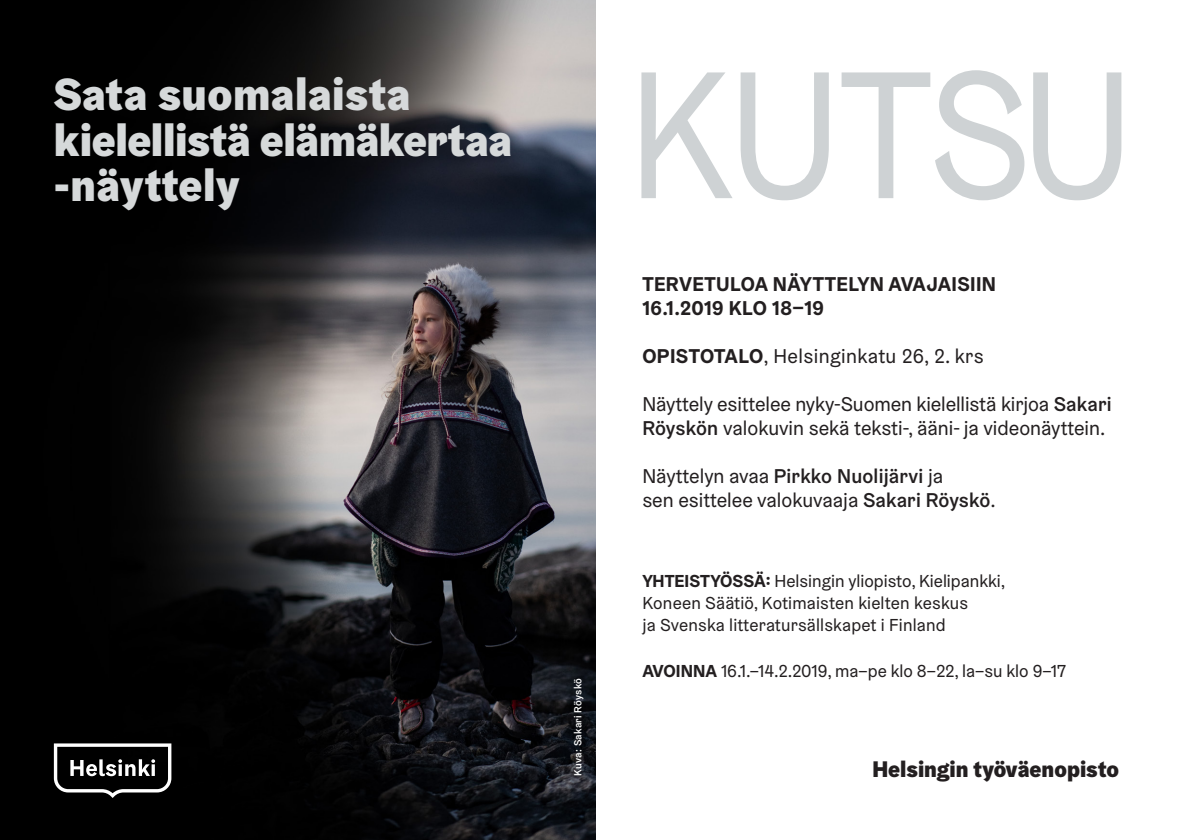
<style>
.page{position:relative;width:1191px;height:840px;background:#fff}
.page>*{position:absolute;margin:0;border:0;box-sizing:border-box;transform-origin:0 0}
.t1{font:181.4px "Helsinki Grotesk";letter-spacing:-.02em;color:#ced2d4;scale:.93 1}
.t2{font:900 45.2px/45.2px "Helsinki Grotesk";color:#d6d9da}
.t3{font:900 22.6px "Helsinki Grotesk";color:#231f20}
.t4{font:20px/24px "Helsinki Grotesk";color:#231f20}
.t5{font:700 20px/24px "Helsinki Grotesk";letter-spacing:.02em;color:#231f20}
.t6{font:20px "Helsinki Grotesk";letter-spacing:.02em;color:#231f20}
.t7{font:17.4px/22px "Helsinki Grotesk";letter-spacing:.01em;color:#231f20}
.t8{font:500 11.2px "Helsinki Grotesk";letter-spacing:.01em;color:#fff}
.t9{font:500 10.4px "Helsinki Grotesk";letter-spacing:.02em;color:#fff}
.s1{font-weight:700}
.s2{font-weight:500}
</style>
<div class="page">
<img style="left:0;top:0;width:595px;height:839px">
<svg style="left:54px;top:743px;width:117px;height:54px"></svg>
<h2 class="t2" style="left:54px;top:71px;width:460px">Sata suomalaista kielellistä elämäkertaa -näyttely</h2>
<p class="t9" style="left:571px;top:775px;width:99px;rotate:-90deg">Kuva: Sakari Röyskö</p>
<p class="t8" style="left:575px;top:788px;width:107px;rotate:-90deg">KUVA: Pertti Oittinen</p>
<h1 class="t1" style="left:628px;top:23px;width:545px">KUTSU</h1>
<p class="t5" style="left:642px;top:271px;width:355px">TERVETULOA NÄYTTELYN AVAJAISIIN<br>16.1.2019 KLO 18–19</p>
<p class="t6" style="left:642px;top:343px;width:343px"><span class="s1">OPISTOTALO</span>, Helsinginkatu 26, 2. krs</p>
<p class="t4" style="left:642px;top:391px;width:471px">Näyttely esittelee nyky-Suomen kielellistä kirjoa <span class="s2">Sakari<br>Röyskön</span> valokuvin sekä teksti-, ääni- ja videonäyttein.</p>
<p class="t4" style="left:642px;top:463px;width:355px">Näyttelyn avaa <span class="s2">Pirkko Nuolijärvi</span> ja<br>sen esittelee valokuvaaja <span class="s2">Sakari Röyskö</span>.</p>
<p class="t7" style="left:642px;top:569px;width:364px"><span class="s1">YHTEISTYÖSSÄ:</span> Helsingin yliopisto, Kielipankki,<br>Koneen Säätiö, Kotimaisten kielten keskus<br>ja Svenska litteratursällskapet i Finland</p>
<p class="t7" style="left:642px;top:659px;width:425px"><span class="s1">AVOINNA</span> 16.1.–14.2.2019, ma–pe klo 8–22, la–su klo 9–17</p>
<p class="t3" style="left:872px;top:753px;width:248px">Helsingin työväenopisto</p>
</div>
